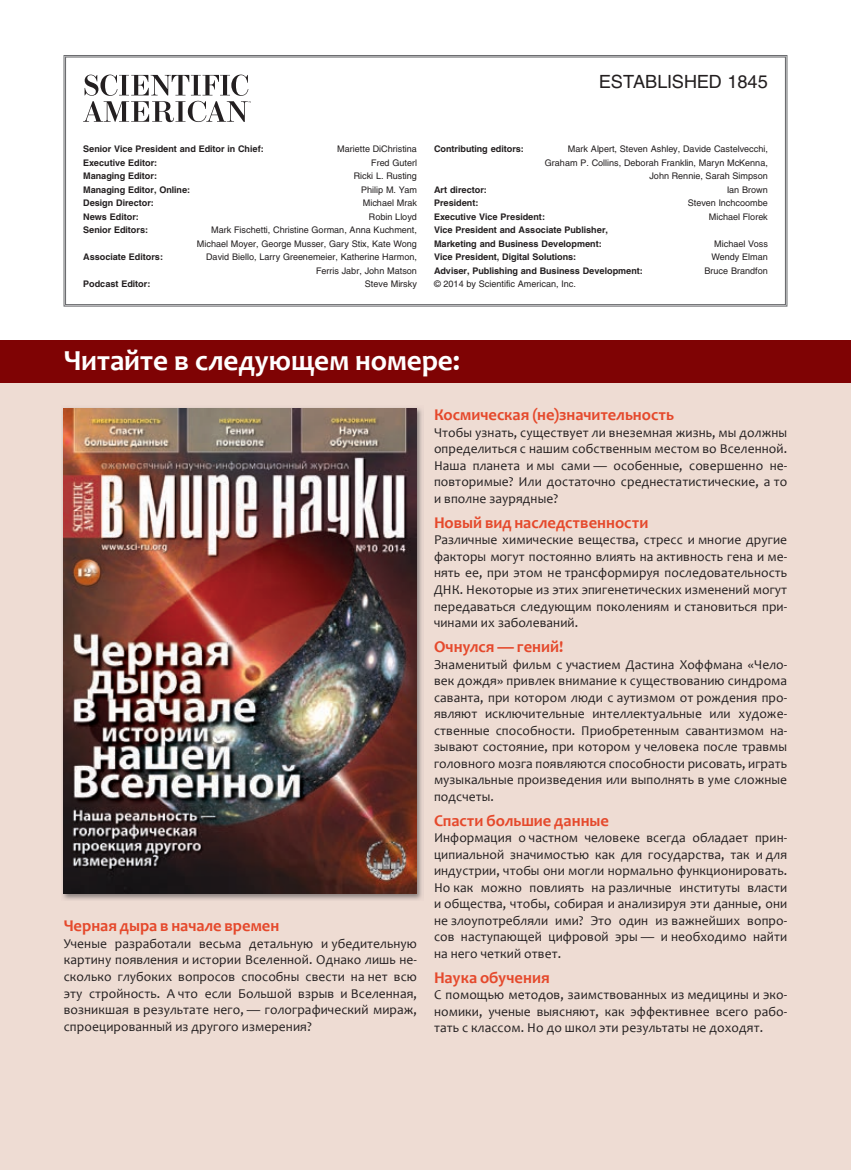
<style>
.page{position:relative;width:851px;height:1170px;background:#fff}
.page>*{position:absolute;margin:0;border:0;box-sizing:border-box;transform-origin:0 0}
.t1{font:700 29.25px "Candara";color:#fff}
.t2{font:18px "Helios";color:#231f20}
.t3{font:700 16.5px "Candara";letter-spacing:-.005em;color:#e5492c}
.t4{font:13.5px/16.5px "Candara";letter-spacing:.005em;color:#231f20;text-align:justify}
.t5{font:9px/13.5px "Helios";color:#231f20;text-align:right}
.t6{font:700 9px/13.5px "Helios";color:#231f20}
</style>
<div class="page">
<div style="left:0;top:340px;width:850px;height:829px;background:#eedcd3"></div>
<div style="left:0;top:340px;width:850px;height:43px;background:#7f0304"></div>
<img style="left:62px;top:408px;width:360px;height:492px">
<img style="left:64px;top:408px;width:353px;height:485px">
<svg style="left:64px;top:55px;width:723px;height:251px"></svg>
<div style="left:65px;top:56px;width:720px;height:249px;border:1px solid #6c6d70"></div>
<h2 class="t2" style="left:599px;top:70px;width:170px">ESTABLISHED 1845</h2>
<p class="t6" style="left:83px;top:142px;width:182px">Senior Vice President and Editor in Chief:</p>
<p class="t5" style="left:337px;top:142px;width:81px">Mariette DiChristina</p>
<p class="t6" style="left:83px;top:156px;width:76px">Executive Editor:</p>
<p class="t5" style="left:371px;top:156px;width:47px">Fred Guterl</p>
<p class="t6" style="left:83px;top:169px;width:75px">Managing Editor:</p>
<p class="t5" style="left:353px;top:169px;width:65px">Ricki L. Rusting</p>
<p class="t6" style="left:83px;top:183px;width:109px">Managing Editor, Online:</p>
<p class="t5" style="left:361px;top:183px;width:57px">Philip M. Yam</p>
<p class="t6" style="left:83px;top:196px;width:72px">Design Director:</p>
<p class="t5" style="left:363px;top:196px;width:56px">Michael Mrak</p>
<p class="t6" style="left:83px;top:210px;width:57px">News Editor:</p>
<p class="t5" style="left:369px;top:210px;width:50px">Robin Lloyd</p>
<p class="t6" style="left:83px;top:223px;width:67px">Senior Editors:</p>
<p class="t5" style="left:197px;top:223px;width:221px">Mark Fischetti, Christine Gorman, Anna Kuchment,<br>Michael Moyer, George Musser, Gary Stix, Kate Wong</p>
<p class="t6" style="left:83px;top:250px;width:81px">Associate Editors:</p>
<p class="t5" style="left:206px;top:250px;width:212px">David Biello, Larry Greenemeier, Katherine Harmon,<br>Ferris Jabr, John Matson</p>
<p class="t6" style="left:83px;top:277px;width:69px">Podcast Editor:</p>
<p class="t5" style="left:365px;top:277px;width:54px">Steve Mirsky</p>
<p class="t6" style="left:434px;top:142px;width:91px">Contributing editors:</p>
<p class="t5" style="left:545px;top:142px;width:224px">Mark Alpert, Steven Ashley, Davide Castelvecchi,<br>Graham P. Collins, Deborah Franklin, Maryn McKenna,<br>John Rennie, Sarah Simpson</p>
<p class="t6" style="left:434px;top:183px;width:54px">Art director:</p>
<p class="t5" style="left:727px;top:183px;width:42px">Ian Brown</p>
<p class="t6" style="left:434px;top:196px;width:46px">President:</p>
<p class="t5" style="left:687px;top:196px;width:82px">Steven Inchcoombe</p>
<p class="t6" style="left:434px;top:210px;width:112px">Executive Vice President:</p>
<p class="t5" style="left:708px;top:210px;width:60px">Michael Florek</p>
<p class="t6" style="left:434px;top:223px;width:175px">Vice President and Associate Publisher,<br>Marketing and Business Development:</p>
<p class="t5" style="left:714px;top:237px;width:55px">Michael Voss</p>
<p class="t6" style="left:434px;top:250px;width:144px">Vice President, Digital Solutions:</p>
<p class="t5" style="left:711px;top:250px;width:58px">Wendy Elman</p>
<p class="t6" style="left:434px;top:264px;width:210px">Adviser, Publishing and Business Development:</p>
<p class="t5" style="left:704px;top:264px;width:65px">Bruce Brandfon</p>
<p class="t5" style="left:434px;top:277px;width:143px">© 2014 by Scientific American, Inc.</p>
<h1 class="t1" style="left:64px;top:343px;width:398px">читайте в следующем номере:</h1>
<p class="t3" style="left:64px;top:916px;width:217px">черная дыра в начале времен</p>
<p class="t4" style="left:64px;top:935px;width:354px">Ученые разработали весьма детальную и убедительную картину появления и истории Вселенной. Однако лишь не&shy;сколько глубоких вопросов способны свести на нет всю эту стройность. А что если Большой взрыв и Вселенная, возникшая в результате него, — голографический мираж, спроецированный из другого измерения?</p>
<p class="t3" style="left:434px;top:405px;width:241px">космическая (не)значительность</p>
<p class="t4" style="left:434px;top:424px;width:354px">Чтобы узнать, существует ли внеземная жизнь, мы должны определиться с нашим собственным местом во Вселенной.<br>Наша планета и мы сами — особенные, совершенно не&shy;повторимые? Или достаточно среднестатистические, а то и вполне заурядные?</p>
<p class="t3" style="left:434px;top:512px;width:216px">новый вид наследственности</p>
<p class="t4" style="left:434px;top:532px;width:354px">Различные химические вещества, стресс и многие другие факторы могут постоянно влиять на активность гена и ме&shy;нять ее, при этом не трансформируя последовательность ДНК. Некоторые из этих эпигенетических изменений могут передаваться следующим поколениям и становиться при&shy;чинами их заболеваний.</p>
<p class="t3" style="left:434px;top:636px;width:131px">очнулся — гений!</p>
<p class="t4" style="left:434px;top:656px;width:354px">Знаменитый фильм с участием Дастина Хоффмана «Чело&shy;век дождя» привлек внимание к существованию синдрома саванта, при котором люди с аутизмом от рождения про&shy;являют исключительные интеллектуальные или художе&shy;ственные способности. Приобретенным савантизмом на&shy;зывают состояние, при котором у человека после травмы головного мозга появляются способности рисовать, играть музыкальные произведения или выполнять в уме сложные подсчеты.</p>
<p class="t3" style="left:434px;top:810px;width:176px">спасти большие данные</p>
<p class="t4" style="left:434px;top:829px;width:354px">Информация о частном человеке всегда обладает прин&shy;ципиальной значимостью как для государства, так и для индустрии, чтобы они могли нормально функционировать.<br>Но как можно повлиять на различные институты власти и общества, чтобы, собирая и анализируя эти данные, они не злоупотребляли ими? Это один из важнейших вопро&shy;сов наступающей цифровой эры — и необходимо найти на него четкий ответ.</p>
<p class="t3" style="left:434px;top:967px;width:117px">наука обучения</p>
<p class="t4" style="left:434px;top:986px;width:354px">С помощью методов, заимствованных из медицины и эко&shy;номики, ученые выясняют, как эффективнее всего рабо&shy;тать с классом. Но до школ эти результаты не доходят.</p>
</div>
